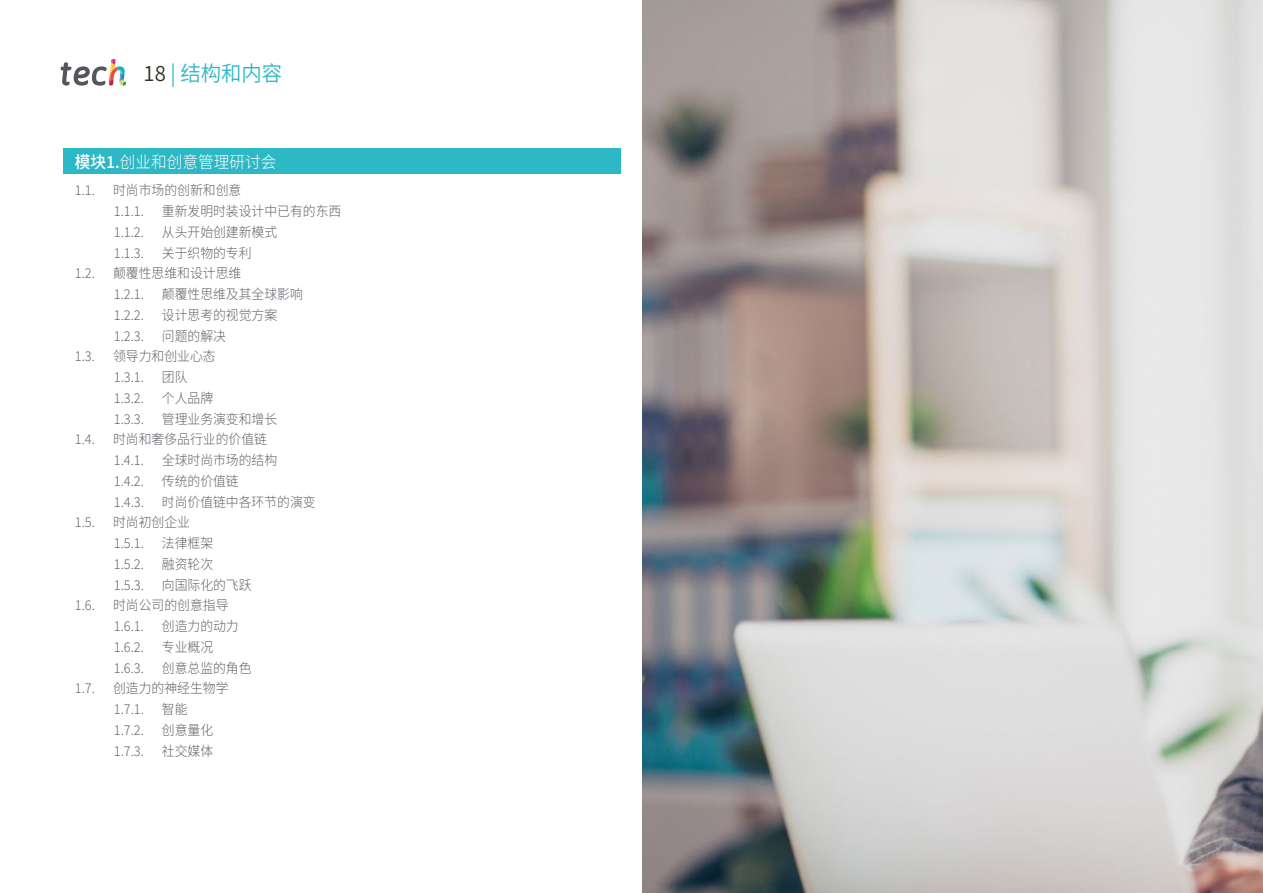
<style>
.page{position:relative;width:1263px;height:893px;background:#fff}
.page>*{position:absolute;margin:0;border:0;box-sizing:border-box;transform-origin:0 0}
.t1{font:21px "Source Han Sans CN";color:#2db8c5}
.t2{font:300 16.5px "Source Han Sans CN";color:#fff;scale:.95 1}
.t3{font:300 13.5px/20.7px "Source Han Sans CN";color:#61646a;scale:.95 1}
.s1{color:#312e20}
.s2{font-weight:500}
</style>
<div class="page">
<div style="left:64px;top:149px;width:557px;height:25px;background:#2db8c5"></div>
<svg style="left:61px;top:59px;width:65px;height:27px"></svg>
<img style="left:642px;top:0;width:621px;height:893px">
<h1 class="t1" style="left:144px;top:61px;width:140px"><span class="s1">18</span> | 结构和内容</h1>
<p class="t2" style="left:75px;top:153px;width:214px"><span class="s2">模块1.</span>创业和创意管理研讨会</p>
<p class="t3" style="left:75px;top:180px;width:23px">1.1.</p>
<p class="t3" style="left:113px;top:180px;width:136px">时尚市场的创新和创意<br>1.1.1.</p>
<p class="t3" style="left:162px;top:201px;width:190px">重新发明时装设计中已有的东西</p>
<p class="t3" style="left:114px;top:222px;width:33px">1.1.2.</p>
<p class="t3" style="left:162px;top:222px;width:123px">从头开始创建新模式</p>
<p class="t3" style="left:114px;top:243px;width:33px">1.1.3.</p>
<p class="t3" style="left:162px;top:243px;width:96px">关于织物的专利</p>
<p class="t3" style="left:75px;top:263px;width:23px">1.2.</p>
<p class="t3" style="left:113px;top:263px;width:136px">颠覆性思维和设计思维<br>1.2.1.</p>
<p class="t3" style="left:162px;top:284px;width:150px">颠覆性思维及其全球影响</p>
<p class="t3" style="left:114px;top:305px;width:33px">1.2.2.</p>
<p class="t3" style="left:162px;top:305px;width:123px">设计思考的视觉方案</p>
<p class="t3" style="left:114px;top:326px;width:33px">1.2.3.</p>
<p class="t3" style="left:162px;top:326px;width:69px">问题的解决</p>
<p class="t3" style="left:75px;top:346px;width:23px">1.3.</p>
<p class="t3" style="left:113px;top:346px;width:110px">领导力和创业心态<br>1.3.1.</p>
<p class="t3" style="left:162px;top:367px;width:28px">团队</p>
<p class="t3" style="left:114px;top:388px;width:33px">1.3.2.</p>
<p class="t3" style="left:162px;top:388px;width:55px">个人品牌</p>
<p class="t3" style="left:114px;top:409px;width:33px">1.3.3.</p>
<p class="t3" style="left:162px;top:409px;width:123px">管理业务演变和增长</p>
<p class="t3" style="left:75px;top:429px;width:23px">1.4.</p>
<p class="t3" style="left:113px;top:429px;width:163px">时尚和奢侈品行业的价值链<br>1.4.1.</p>
<p class="t3" style="left:162px;top:450px;width:123px">全球时尚市场的结构</p>
<p class="t3" style="left:114px;top:471px;width:33px">1.4.2.</p>
<p class="t3" style="left:162px;top:471px;width:83px">传统的价值链</p>
<p class="t3" style="left:114px;top:492px;width:33px">1.4.3.</p>
<p class="t3" style="left:162px;top:492px;width:164px">时尚价值链中各环节的演变</p>
<p class="t3" style="left:75px;top:512px;width:23px">1.5.</p>
<p class="t3" style="left:113px;top:512px;width:82px">时尚初创企业<br>1.5.1.</p>
<p class="t3" style="left:162px;top:533px;width:55px">法律框架</p>
<p class="t3" style="left:114px;top:554px;width:33px">1.5.2.</p>
<p class="t3" style="left:162px;top:554px;width:55px">融资轮次</p>
<p class="t3" style="left:114px;top:575px;width:33px">1.5.3.</p>
<p class="t3" style="left:162px;top:575px;width:96px">向国际化的飞跃</p>
<p class="t3" style="left:75px;top:595px;width:23px">1.6.</p>
<p class="t3" style="left:113px;top:595px;width:123px">时尚公司的创意指导<br>1.6.1.</p>
<p class="t3" style="left:162px;top:616px;width:83px">创造力的动力</p>
<p class="t3" style="left:114px;top:637px;width:33px">1.6.2.</p>
<p class="t3" style="left:162px;top:637px;width:55px">专业概况</p>
<p class="t3" style="left:114px;top:658px;width:33px">1.6.3.</p>
<p class="t3" style="left:162px;top:658px;width:96px">创意总监的角色</p>
<p class="t3" style="left:75px;top:678px;width:23px">1.7.</p>
<p class="t3" style="left:113px;top:678px;width:123px">创造力的神经生物学<br>1.7.1.</p>
<p class="t3" style="left:162px;top:699px;width:28px">智能</p>
<p class="t3" style="left:114px;top:720px;width:33px">1.7.2.</p>
<p class="t3" style="left:162px;top:720px;width:55px">创意量化</p>
<p class="t3" style="left:114px;top:741px;width:33px">1.7.3.</p>
<p class="t3" style="left:162px;top:741px;width:55px">社交媒体</p>
</div>
